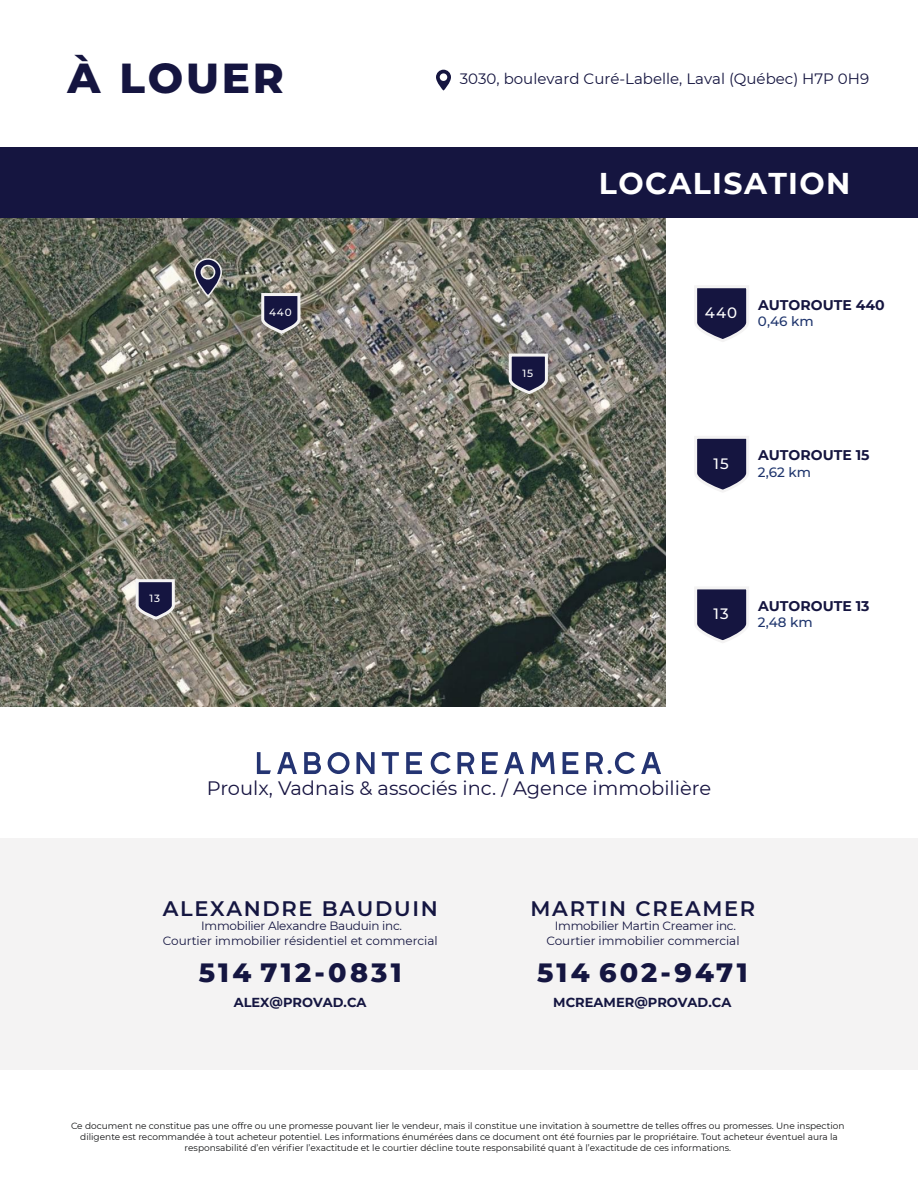
<style>
.page{position:relative;width:918px;height:1188px;background:#fff}
.page>*{position:absolute;margin:0;border:0;box-sizing:border-box;transform-origin:0 0}
.t1{font:800 42px "Montserrat";letter-spacing:.065em;color:#151540}
.t2{font:700 30px "Montserrat";letter-spacing:.045em;color:#fff}
.t3{font:800 27px "Montserrat";letter-spacing:.12em;color:#151641}
.t4{font:600 21px "Montserrat";letter-spacing:.08em;color:#151641}
.t5{font:19.35px "Montserrat";color:#171441}
.t6{font:15px "Montserrat";color:#151540}
.t7{font:500 15px "Montserrat";letter-spacing:.08em;color:#fff}
.t8{font:700 14.1px "Montserrat";color:#151540}
.t9{font:500 13.5px "Montserrat";color:#1f356d}
.t10{font:700 13.05px "Montserrat";color:#151641}
.t11{font:12px "Montserrat";letter-spacing:-.005em;color:#151641}
.t12{font:500 10.5px "Montserrat";letter-spacing:.08em;color:#fff}
.t13{font:9px/10.8px "Montserrat";color:#111213;text-align:center}
</style>
<div class="page">
<div style="left:0;top:147px;width:918px;height:71px;background:#151540"></div>
<img style="left:0;top:218px;width:666px;height:488px">
<svg style="left:193px;top:257px;width:30px;height:41px"></svg>
<svg style="left:507px;top:352px;width:42px;height:44px;background:#5e5d71"></svg>
<svg style="left:134px;top:578px;width:42px;height:43px"></svg>
<svg style="left:260px;top:292px;width:42px;height:43px"></svg>
<svg style="left:694px;top:436px;width:55px;height:56px"></svg>
<svg style="left:694px;top:587px;width:55px;height:56px"></svg>
<svg style="left:694px;top:286px;width:55px;height:56px"></svg>
<div style="left:0;top:838px;width:918px;height:232px;background:#f4f3f3"></div>
<svg style="left:257px;top:752px;width:14px;height:22px"></svg>
<svg style="left:277px;top:752px;width:20px;height:22px"></svg>
<svg style="left:304px;top:752px;width:17px;height:22px"></svg>
<svg style="left:328px;top:752px;width:22px;height:22px"></svg>
<svg style="left:357px;top:752px;width:18px;height:22px"></svg>
<svg style="left:382px;top:752px;width:17px;height:22px"></svg>
<svg style="left:406px;top:752px;width:16px;height:22px"></svg>
<svg style="left:431px;top:752px;width:20px;height:22px"></svg>
<svg style="left:457px;top:752px;width:17px;height:22px"></svg>
<svg style="left:482px;top:752px;width:16px;height:22px"></svg>
<svg style="left:563px;top:752px;width:15px;height:22px"></svg>
<svg style="left:504px;top:752px;width:20px;height:22px"></svg>
<svg style="left:531px;top:752px;width:24px;height:22px"></svg>
<svg style="left:641px;top:752px;width:20px;height:22px"></svg>
<svg style="left:586px;top:752px;width:49px;height:22px"></svg>
<svg style="left:436px;top:70px;width:15px;height:20px"></svg>
<h1 class="t1" style="left:68px;top:48px;width:218px">À LOUER</h1>
<p class="t12" style="left:269px;top:305px;width:24px">440</p>
<p class="t12" style="left:150px;top:591px;width:12px">13</p>
<h3 class="t6" style="left:460px;top:69px;width:411px">3030, boulevard Curé-Labelle, Laval (Québec) H7P 0H9</h3>
<h2 class="t2" style="left:599px;top:162px;width:253px">LOCALISATION</h2>
<p class="t12" style="left:523px;top:366px;width:12px">15</p>
<h3 class="t7" style="left:705px;top:302px;width:34px">440</h3>
<h3 class="t8" style="left:758px;top:295px;width:128px">AUTOROUTE 440</h3>
<h3 class="t9" style="left:758px;top:312px;width:57px">0,46 km</h3>
<h3 class="t7" style="left:713px;top:453px;width:17px">15</h3>
<h3 class="t8" style="left:758px;top:445px;width:113px">AUTOROUTE 15</h3>
<h3 class="t9" style="left:758px;top:462px;width:55px">2,62 km</h3>
<h3 class="t7" style="left:713px;top:603px;width:17px">13</h3>
<h3 class="t8" style="left:758px;top:596px;width:113px">AUTOROUTE 13</h3>
<h3 class="t9" style="left:758px;top:613px;width:56px">2,48 km</h3>
<h3 class="t5" style="left:207px;top:775px;width:506px">Proulx, Vadnais &amp; associés inc. / Agence immobilière</h3>
<h3 class="t4" style="left:163px;top:893px;width:277px">ALEXANDRE BAUDUIN</h3>
<h3 class="t11" style="left:163px;top:932px;width:276px">Courtier immobilier résidentiel et commercial</h3>
<h3 class="t11" style="left:201px;top:918px;width:202px">Immobilier Alexandre Bauduin inc.</h3>
<h3 class="t3" style="left:199px;top:953px;width:205px">514 712-0831</h3>
<h3 class="t10" style="left:234px;top:993px;width:134px">ALEX@PROVAD.CA</h3>
<h3 class="t4" style="left:531px;top:893px;width:226px">MARTIN CREAMER</h3>
<h3 class="t11" style="left:546px;top:932px;width:195px">Courtier immobilier commercial</h3>
<h3 class="t11" style="left:555px;top:918px;width:183px">Immobilier Martin Creamer inc.</h3>
<h3 class="t3" style="left:537px;top:953px;width:212px">514 602-9471</h3>
<h3 class="t10" style="left:553px;top:993px;width:180px">MCREAMER@PROVAD.CA</h3>
<p class="t13" style="left:71px;top:1120px;width:775px">Ce document ne constitue pas une offre ou une promesse pouvant lier le vendeur, mais il constitue une invitation à soumettre de telles offres ou promesses. Une inspection diligente est recommandée à tout acheteur potentiel. Les informations énumérées dans ce document ont été fournies par le propriétaire. Tout acheteur éventuel aura la responsabilité d’en vérifier l’exactitude et le courtier décline toute responsabilité quant à l’exactitude de ces informations.</p>
</div>
